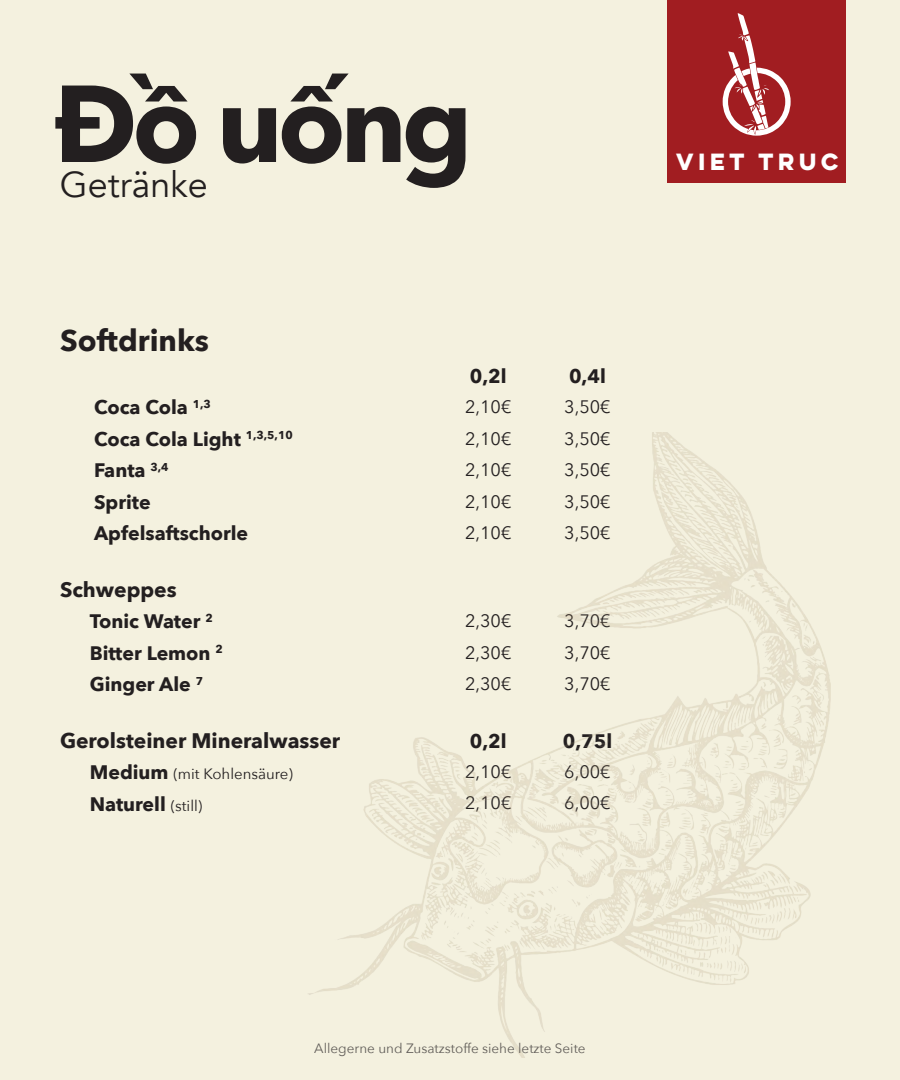
<style>
.page{position:relative;width:900px;height:1080px;background:#f4f1df}
.page>*{position:absolute;margin:0;border:0;box-sizing:border-box;transform-origin:0 0}
.t1{font:700 108px "Avenir Next";letter-spacing:-.05em;color:#231f20}
.t2{font:36px "Avenir";color:#231f20}
.t3{font:700 30px "Avenir Next";color:#231f20}
.t4{font:700 21px "Avenir Next";color:#231f20}
.t5{font:700 21px "Lulo Clean W01 One";color:#fff}
.t6{font:700 19.5px "Avenir Next";color:#231f20}
.t7{font:18px "Avenir Next";color:#231f20}
.t8{font:15px "Avenir Next";color:#231f20}
.t9{font:13.5px "Avenir Next";color:#231f20}
.s1{font-weight:700;font-size:19.5px}
.s2{font-weight:400;font-size:15px}
</style>
<div class="page">
<div style="left:667px;top:0;width:179px;height:183px;background:#a11d21"></div>
<svg style="left:723px;top:13px;width:68px;height:123px"></svg>
<img style="left:308px;top:432px;width:523px;height:626px">
<p class="t1" style="left:54px;top:31px;width:420px">Đồ uống</p>
<p class="t2" style="left:60px;top:164px;width:149px">Getränke</p>
<p class="t3" style="left:60px;top:315px;width:150px">Softdrinks</p>
<p class="t6" style="left:470px;top:359px;width:38px">0,2l</p>
<p class="t6" style="left:569px;top:359px;width:38px">0,4l</p>
<p class="t6" style="left:94px;top:390px;width:118px">Coca Cola <sup>1,3</sup></p>
<p class="t7" style="left:465px;top:392px;width:48px">2,10€</p>
<p class="t7" style="left:564px;top:392px;width:48px">3,50€</p>
<p class="t6" style="left:94px;top:422px;width:200px">Coca Cola Light <sup>1,3,5,10</sup></p>
<p class="t7" style="left:465px;top:423px;width:48px">2,10€</p>
<p class="t7" style="left:564px;top:423px;width:48px">3,50€</p>
<p class="t6" style="left:94px;top:453px;width:76px">Fanta <sup>3,4</sup></p>
<p class="t7" style="left:465px;top:455px;width:48px">2,10€</p>
<p class="t7" style="left:564px;top:455px;width:48px">3,50€</p>
<p class="t6" style="left:94px;top:485px;width:58px">Sprite</p>
<p class="t7" style="left:465px;top:486px;width:48px">2,10€</p>
<p class="t7" style="left:564px;top:486px;width:48px">3,50€</p>
<p class="t6" style="left:94px;top:516px;width:156px">Apfelsaftschorle</p>
<p class="t7" style="left:465px;top:518px;width:48px">2,10€</p>
<p class="t7" style="left:564px;top:518px;width:48px">3,50€</p>
<p class="t4" style="left:60px;top:571px;width:118px">Schweppes</p>
<p class="t6" style="left:90px;top:604px;width:124px">Tonic Water <sup>2</sup></p>
<p class="t7" style="left:465px;top:606px;width:48px">2,30€</p>
<p class="t7" style="left:564px;top:606px;width:48px">3,70€</p>
<p class="t6" style="left:90px;top:636px;width:135px">Bitter Lemon <sup>2</sup></p>
<p class="t7" style="left:465px;top:637px;width:48px">2,30€</p>
<p class="t7" style="left:564px;top:637px;width:48px">3,70€</p>
<p class="t6" style="left:90px;top:667px;width:115px">Ginger Ale <sup>7</sup></p>
<p class="t7" style="left:465px;top:669px;width:48px">2,30€</p>
<p class="t7" style="left:564px;top:669px;width:48px">3,70€</p>
<p class="t4" style="left:60px;top:722px;width:282px">Gerolsteiner Mineralwasser</p>
<p class="t6" style="left:470px;top:724px;width:38px">0,2l</p>
<p class="t6" style="left:563px;top:724px;width:51px">0,75l</p>
<p class="t8" style="left:90px;top:762px;width:205px"><span class="s1">Medium</span> (mit Kohlensäure)</p>
<p class="t7" style="left:465px;top:756px;width:48px">2,10€</p>
<p class="t7" style="left:564px;top:756px;width:48px">6,00€</p>
<p class="t6" style="left:90px;top:787px;width:114px">Naturell <span class="s2">(still)</span></p>
<p class="t7" style="left:465px;top:788px;width:48px">2,10€</p>
<p class="t7" style="left:564px;top:788px;width:48px">6,00€</p>
<p class="t5" style="left:676px;top:146px;width:168px">VIET TRUC</p>
<p class="t9" style="left:314px;top:1037px;width:273px">Allegerne und Zusatzstoffe siehe letzte Seite</p>
</div>
